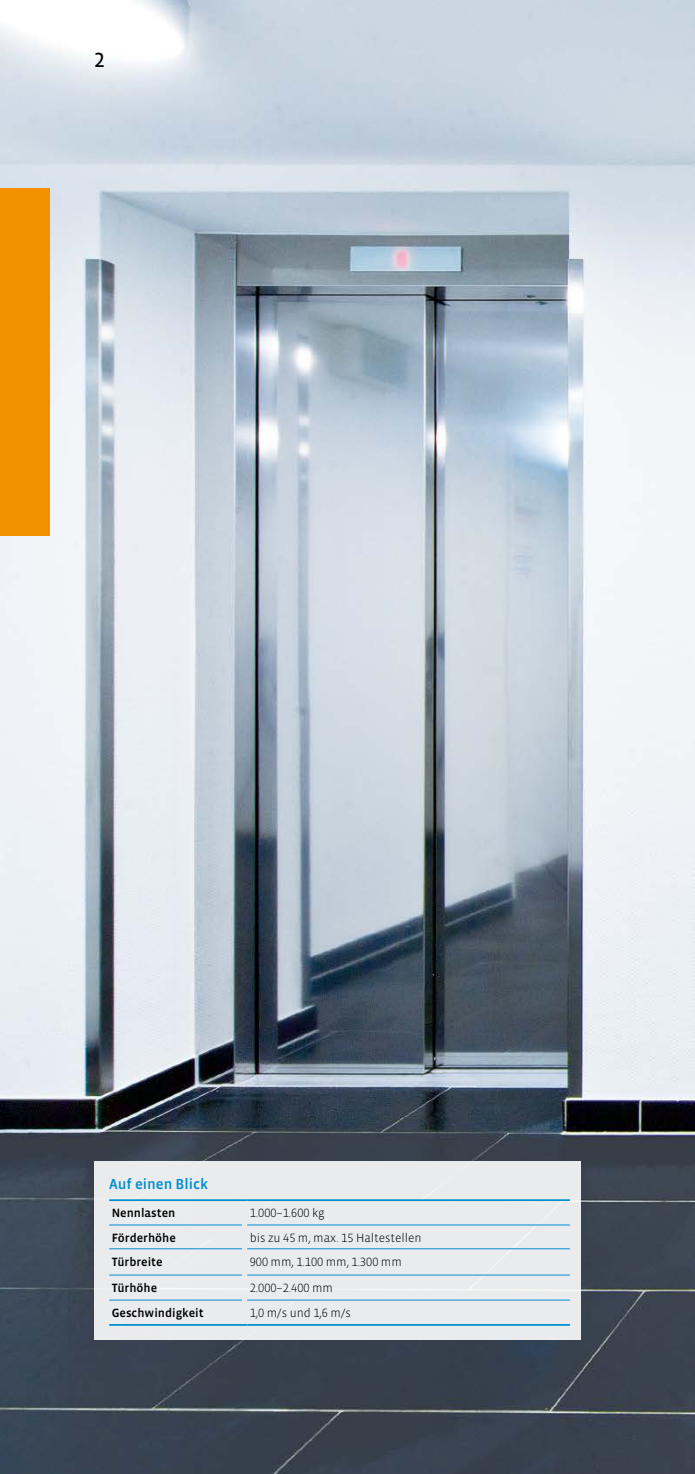
<style>
.page{position:relative;width:695px;height:1474px;background:#fff}
.page>*{position:absolute;margin:0;border:0;box-sizing:border-box;transform-origin:0 0}
.t1{font:21px "Vista Sans OT";color:#000}
.t2{font:500 14.88px "Vista Sans OT";color:#008fcf}
.t3{font:300 12.25px "Vista Sans OT";color:#000}
.t4{font:500 12.25px "Vista Sans OT";color:#000}
</style>
<div class="page">
<img style="left:0;top:0;width:694px;height:1473px">
<div style="left:0;top:189px;width:50px;height:347px;background:#f39200"></div>
<div style="left:94px;top:1161px;width:486px;height:178px;background:#eaebec"></div>
<hr style="left:109px;top:1199px;width:133px;height:1px;background:#008fcf">
<hr style="left:247px;top:1199px;width:323px;height:1px;background:#008fcf">
<hr style="left:109px;top:1224px;width:133px;height:1px;background:#008fcf">
<hr style="left:247px;top:1224px;width:323px;height:1px;background:#008fcf">
<hr style="left:109px;top:1248px;width:133px;height:1px;background:#008fcf">
<hr style="left:247px;top:1248px;width:323px;height:1px;background:#008fcf">
<hr style="left:109px;top:1274px;width:133px;height:1px;background:#008fcf">
<hr style="left:247px;top:1274px;width:323px;height:1px;background:#008fcf">
<hr style="left:109px;top:1299px;width:133px;height:1px;background:#008fcf">
<hr style="left:247px;top:1299px;width:323px;height:1px;background:#008fcf">
<hr style="left:109px;top:1323px;width:133px;height:2px;background:#008fcf">
<hr style="left:247px;top:1323px;width:323px;height:2px;background:#008fcf">
<h1 class="t1" style="left:94px;top:49px;width:12px">2</h1>
<p class="t2" style="left:109px;top:1176px;width:100px">Auf einen Blick</p>
<p class="t4" style="left:112px;top:1206px;width:65px">Nennlasten</p>
<p class="t3" style="left:250px;top:1206px;width:77px">1.000–1.600 kg</p>
<p class="t4" style="left:112px;top:1231px;width:66px">Förderhöhe</p>
<p class="t3" style="left:250px;top:1231px;width:173px">bis zu 45 m, max. 15 Haltestellen</p>
<p class="t4" style="left:112px;top:1255px;width:52px">Türbreite</p>
<p class="t3" style="left:250px;top:1255px;width:154px">900 mm, 1.100 mm, 1.300 mm</p>
<p class="t4" style="left:112px;top:1281px;width:47px">Türhöhe</p>
<p class="t3" style="left:250px;top:1281px;width:85px">2.000–2.400 mm</p>
<p class="t4" style="left:112px;top:1306px;width:93px">Geschwindigkeit</p>
<p class="t3" style="left:250px;top:1306px;width:103px">1,0 m/s und 1,6 m/s</p>
</div>
